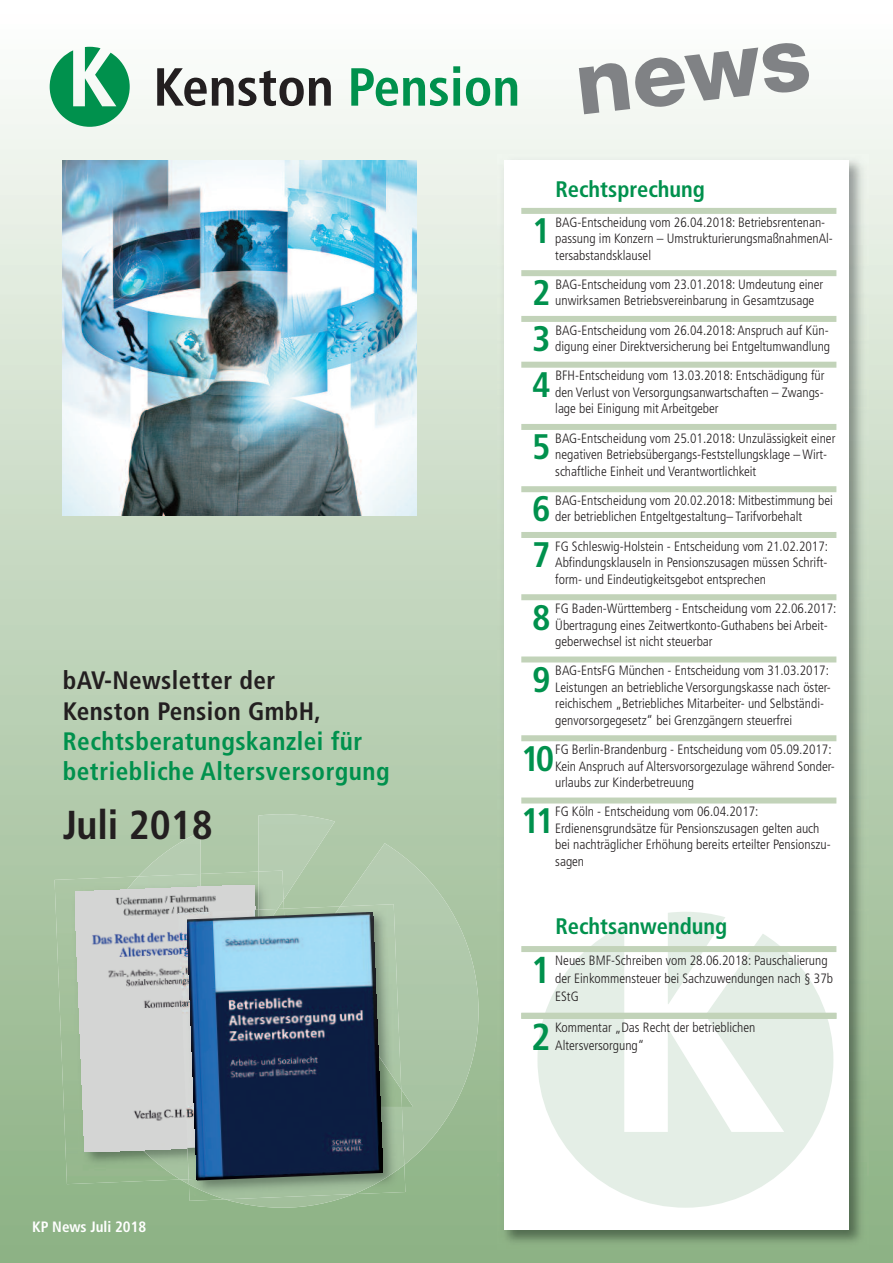
<style>
.page{position:relative;width:893px;height:1263px;background:#fff}
.page>*{position:absolute;margin:0;border:0;box-sizing:border-box;transform-origin:0 0}
.t1{font:800 89.55px "Helvetica Neue";color:#808285}
.t2{font:700 condensed 53.55px "Frutiger";color:#231f20}
.t3{font:700 condensed 40.35px "Frutiger";color:#231f20}
.t4{font:700 condensed 37.5px "Frutiger";color:#00914d}
.t5{font:700 condensed 35.55px "Frutiger";color:#00914d}
.t6{font:700 condensed 25.2px/30.3px "Frutiger";letter-spacing:.02em;color:#00914d}
.t7{font:700 condensed 25.2px/30.3px "Frutiger";letter-spacing:.015em;color:#231f20}
.t8{font:700 condensed 22.5px "Frutiger";color:#00914d}
.t9{font:700 condensed 15px "Frutiger";color:#fff}
.t10{font:300 condensed 13.5px/16.5px "Frutiger";color:#231f20}
.s1{color:#00914d}
</style>
<div class="page">
<img style="left:0;top:46px;width:893px;height:1217px">
<img style="left:498px;top:154px;width:370px;height:1095px">
<div style="left:504px;top:161px;width:345px;height:1069px;background:#fff"></div>
<img style="left:258px;top:814px;width:77px;height:86px">
<img style="left:385px;top:843px;width:94px;height:322px">
<img style="left:225px;top:1199px;width:129px;height:9px">
<svg style="left:180px;top:1179px;width:9px;height:5px"></svg>
<img style="left:138px;top:832px;width:62px;height:42px">
<svg style="left:50px;top:47px;width:80px;height:80px"></svg>
<img style="left:62px;top:161px;width:354px;height:354px">
<img style="left:55px;top:876px;width:125px;height:308px">
<img style="left:258px;top:870px;width:26px;height:39px">
<img style="left:85px;top:874px;width:179px;height:305px">
<img style="left:75px;top:885px;width:189px;height:267px">
<img style="left:404px;top:1165px;width:1px;height:29px">
<img style="left:189px;top:1199px;width:36px;height:2px">
<img style="left:308px;top:904px;width:93px;height:114px">
<img style="left:189px;top:1018px;width:215px;height:181px">
<img style="left:258px;top:909px;width:20px;height:3px">
<img style="left:178px;top:910px;width:86px;height:238px">
<img style="left:187px;top:912px;width:196px;height:268px">
<svg style="left:668px;top:912px;width:57px;height:13px"></svg>
<svg style="left:537px;top:925px;width:296px;height:283px;fill:#e4eee6"></svg>
<div style="left:521px;top:208px;width:315px;height:6px;background:#c2d3b9"></div>
<div style="left:521px;top:270px;width:315px;height:6px;background:#c2d3b9"></div>
<div style="left:521px;top:316px;width:315px;height:6px;background:#c2d3b9"></div>
<div style="left:521px;top:362px;width:315px;height:6px;background:#c2d3b9"></div>
<div style="left:521px;top:424px;width:315px;height:6px;background:#c2d3b9"></div>
<div style="left:521px;top:486px;width:315px;height:6px;background:#c2d3b9"></div>
<div style="left:521px;top:532px;width:315px;height:6px;background:#c2d3b9"></div>
<div style="left:521px;top:594px;width:315px;height:6px;background:#c2d3b9"></div>
<div style="left:521px;top:656px;width:315px;height:6px;background:#c2d3b9"></div>
<div style="left:521px;top:735px;width:315px;height:6px;background:#c2d3b9"></div>
<div style="left:521px;top:797px;width:315px;height:6px;background:#c2d3b9"></div>
<div style="left:521px;top:946px;width:315px;height:6px;background:#c2d3b9"></div>
<div style="left:521px;top:1013px;width:315px;height:6px;background:#c2d3b9"></div>
<h2 class="t2" style="left:153px;top:65px;width:368px">Kenston <span class="s1">Pension</span></h2>
<h1 class="t1" style="left:571px;top:52px;width:237px;rotate:-7deg">news</h1>
<h3 class="t8" style="left:555px;top:180px;width:151px">Rechtsprechung</h3>
<h3 class="t7" style="left:63px;top:667px;width:260px">bAV-Newsletter der<br>Kenston Pension GmbH,</h3>
<h3 class="t6" style="left:63px;top:728px;width:328px">Rechtsberatungskanzlei für betriebliche Altersversorgung</h3>
<h3 class="t3" style="left:63px;top:809px;width:152px">Juli 2018</h3>
<p class="t9" style="left:32px;top:1221px;width:116px">KP News Juli 2018</p>
<h3 class="t5" style="left:532px;top:216px;width:20px">1</h3>
<p class="t10" style="left:555px;top:215px;width:279px">BAG-Entscheidung vom 26.04.2018: Betriebsrentenan&shy;passung im Konzern – UmstrukturierungsmaßnahmenAl&shy;tersabstandsklausel</p>
<h3 class="t5" style="left:532px;top:279px;width:20px">2</h3>
<p class="t10" style="left:555px;top:277px;width:270px">BAG-Entscheidung vom 23.01.2018: Umdeutung einer unwirksamen Betriebsvereinbarung in Gesamtzusage</p>
<h3 class="t5" style="left:532px;top:324px;width:20px">3</h3>
<p class="t10" style="left:555px;top:323px;width:276px">BAG-Entscheidung vom 26.04.2018: Anspruch auf Kün&shy;digung einer Direktversicherung bei Entgeltumwandlung</p>
<h3 class="t5" style="left:532px;top:370px;width:20px">4</h3>
<p class="t10" style="left:555px;top:369px;width:271px;text-align:justify">BFH-Entscheidung vom 13.03.2018: Entschädigung für den Verlust von Versorgungsanwartschaften – Zwangs&shy;lage bei Einigung mit Arbeitgeber</p>
<h3 class="t5" style="left:532px;top:432px;width:20px">5</h3>
<p class="t10" style="left:555px;top:431px;width:282px">BAG-Entscheidung vom 25.01.2018: Unzulässigkeit einer negativen Betriebsübergangs-Feststellungsklage – Wirt&shy;schaftliche Einheit und Verantwortlichkeit</p>
<h3 class="t5" style="left:532px;top:495px;width:20px">6</h3>
<p class="t10" style="left:555px;top:493px;width:279px">BAG-Entscheidung vom 20.02.2018: Mitbestimmung bei der betrieblichen Entgeltgestaltung– Tarifvorbehalt</p>
<h3 class="t5" style="left:532px;top:541px;width:20px">7</h3>
<p class="t10" style="left:555px;top:539px;width:274px;text-align:justify">FG Schleswig-Holstein - Entscheidung vom 21.02.2017:<br>Abfindungsklauseln in Pensionszusagen müssen Schrift&shy;form- und Eindeutigkeitsgebot entsprechen</p>
<h3 class="t5" style="left:532px;top:603px;width:20px">8</h3>
<p class="t10" style="left:555px;top:601px;width:283px">FG Baden-Württemberg - Entscheidung vom 22.06.2017:<br>Übertragung eines Zeitwertkonto-Guthabens bei Arbeit&shy;geberwechsel ist nicht steuerbar</p>
<h3 class="t5" style="left:532px;top:665px;width:20px">9</h3>
<p class="t10" style="left:555px;top:663px;width:277px">BAG-EntsFG München - Entscheidung vom 31.03.2017:<br>Leistungen an betriebliche Versorgungskasse nach öster&shy;reichischem „Betriebliches Mitarbeiter- und Selbständi&shy;genvorsorgegesetz“ bei Grenzgängern steuerfrei</p>
<h3 class="t5" style="left:521px;top:744px;width:34px">10</h3>
<p class="t10" style="left:555px;top:742px;width:281px">FG Berlin-Brandenburg - Entscheidung vom 05.09.2017:<br>Kein Anspruch auf Altersvorsorgezulage während Sonder&shy;urlaubs zur Kinderbetreuung</p>
<h3 class="t5" style="left:521px;top:806px;width:34px">11</h3>
<p class="t10" style="left:555px;top:804px;width:277px">FG Köln - Entscheidung vom 06.04.2017:<br>Erdienensgrundsätze für Pensionszusagen gelten auch bei nachträglicher Erhöhung bereits erteilter Pensionszu&shy;sagen</p>
<h3 class="t8" style="left:555px;top:917px;width:173px">Rechtsanwendung</h3>
<h3 class="t4" style="left:531px;top:955px;width:21px">1</h3>
<p class="t10" style="left:555px;top:952px;width:279px;line-height:18px">Neues BMF-Schreiben vom 28.06.2018: Pauschalierung der Einkommensteuer bei Sachzuwendungen nach § 37b<br>EStG</p>
<h3 class="t4" style="left:531px;top:1021px;width:21px">2</h3>
<p class="t10" style="left:555px;top:1019px;width:202px;line-height:18px">Kommentar „Das Recht der betrieblichen<br>Altersversorgung“</p>
</div>
